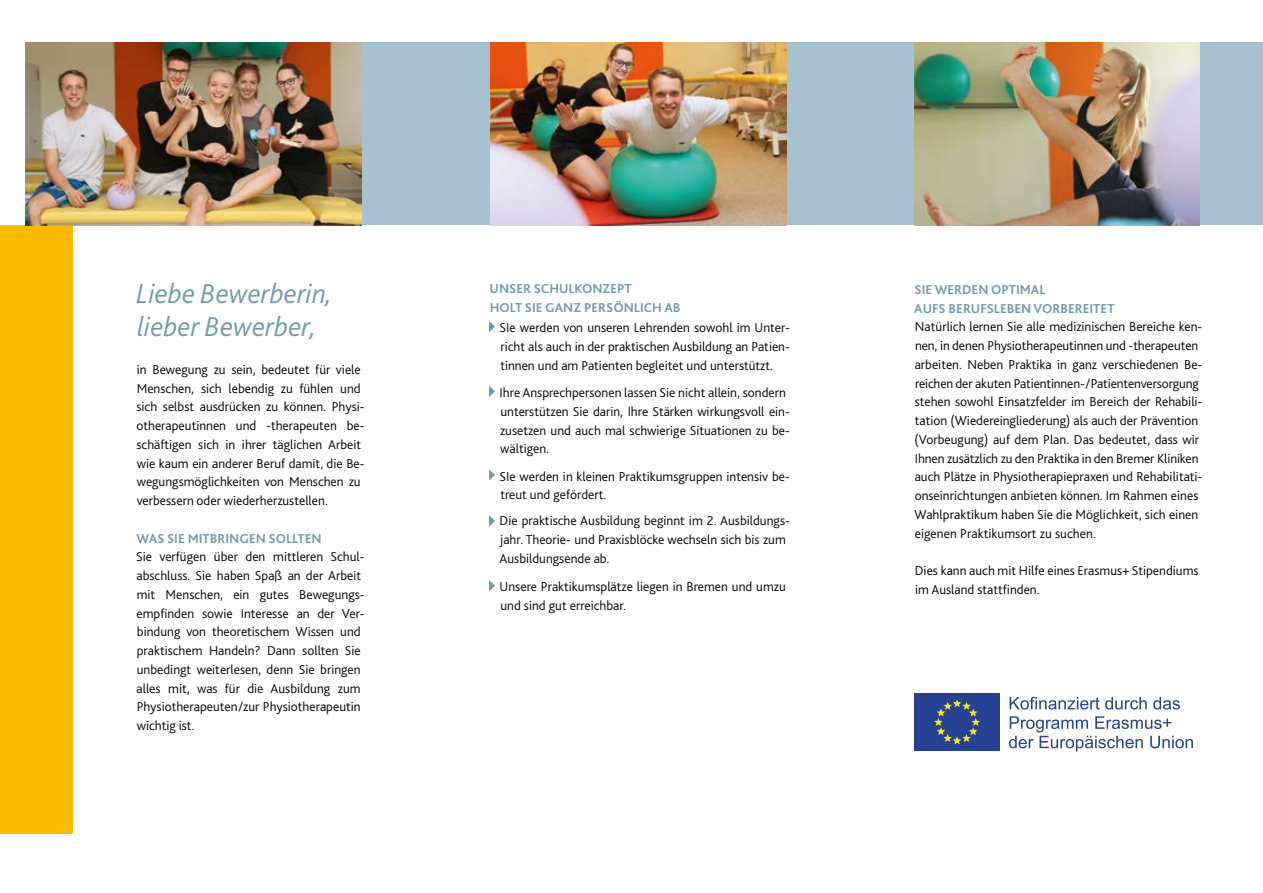
<style>
.page{position:relative;width:1263px;height:893px;background:#fff}
.page>*{position:absolute;margin:0;border:0;box-sizing:border-box;transform-origin:0 0}
.t1{font:italic 300 28.5px/33px "Bliss 2";color:#7199ac}
.t2{font:300 13.5px/18.8px "Bliss 2";color:#000}
.t3{font:700 13.5px/18.8px "Bliss 2";color:#7199ac}
</style>
<div class="page">
<div style="left:0;top:225px;width:72px;height:608px;background:#fbba00"></div>
<div style="left:26px;top:43px;width:1237px;height:182px;background:#a8c1cf"></div>
<svg style="left:489px;top:321px;width:6px;height:11px"></svg>
<svg style="left:489px;top:386px;width:6px;height:11px"></svg>
<svg style="left:489px;top:469px;width:6px;height:12px"></svg>
<svg style="left:489px;top:515px;width:6px;height:12px"></svg>
<svg style="left:489px;top:580px;width:6px;height:11px"></svg>
<img style="left:26px;top:43px;width:335px;height:182px">
<img style="left:490px;top:43px;width:297px;height:182px">
<img style="left:914px;top:43px;width:285px;height:182px">
<div style="left:914px;top:693px;width:86px;height:58px;background:#274193"></div>
<svg style="left:934px;top:700px;width:45px;height:44px"></svg>
<svg style="left:1009px;top:697px;width:138px;height:13px"></svg>
<svg style="left:1153px;top:697px;width:27px;height:13px"></svg>
<svg style="left:1009px;top:716px;width:184px;height:36px"></svg>
<h1 class="t1" style="left:137px;top:277px;width:197px">Liebe Bewerberin, lieber Bewerber,</h1>
<p class="t2" style="left:136px;top:360px;width:230px">in Bewegung zu sein, bedeutet für viele Menschen, sich lebendig zu fühlen und sich selbst ausdrücken zu können. Physi&shy;otherapeutinnen und -therapeuten be&shy;schäftigen sich in ihrer täglichen Arbeit wie kaum ein anderer Beruf damit, die Be&shy;wegungsmöglichkeiten von Menschen zu verbessern oder wiederherzustellen.</p>
<p class="t3" style="left:137px;top:528px;width:187px">WAS SIE MITBRINGEN SOLLTEN</p>
<p class="t2" style="left:136px;top:547px;width:230px">Sie verfügen über den mittleren Schul&shy;abschluss. Sie haben Spaß an der Arbeit mit Menschen, ein gutes Bewegungs&shy;empfinden sowie Interesse an der Ver&shy;bindung von theoretischem Wissen und praktischem Handeln? Dann sollten Sie unbedingt weiterlesen, denn Sie bringen alles mit, was für die Ausbildung zum Physiotherapeuten/zur Physiotherapeutin wichtig ist.</p>
<p class="t3" style="left:490px;top:279px;width:192px">UNSER SCHULKONZEPT<br>HOLT SIE GANZ PERSÖNLICH AB</p>
<p class="t2" style="left:500px;top:318px;width:292px;text-align:justify">SIe werden von unseren Lehrenden sowohl im Unter&shy;richt als auch in der praktischen Ausbildung an Patien&shy;tinnen und am Patienten begleitet und unterstützt.</p>
<p class="t2" style="left:500px;top:383px;width:292px">Ihre Ansprechpersonen lassen Sie nicht allein, sondern unterstützen Sie darin, Ihre Stärken wirkungsvoll ein&shy;zusetzen und auch mal schwierige Situationen zu be&shy;wältigen.</p>
<p class="t2" style="left:500px;top:466px;width:292px">SIe werden in kleinen Praktikumsgruppen intensiv be&shy;treut und gefördert.</p>
<p class="t2" style="left:499px;top:511px;width:292px">Die praktische Ausbildung beginnt im 2. Ausbildungs&shy;jahr. Theorie- und Praxisblöcke wechseln sich bis zum<br>Ausbildungsende ab.</p>
<p class="t2" style="left:500px;top:577px;width:288px">Unsere Praktikumsplätze liegen in Bremen und umzu und sind gut erreichbar.</p>
<p class="t3" style="left:914px;top:280px;width:202px">SIE WERDEN OPTIMAL<br>AUFS BERUFSLEBEN VORBEREITET</p>
<p class="t2" style="left:914px;top:317px;width:289px">Natürlich lernen Sie alle medizinischen Bereiche ken&shy;nen, in denen Physiotherapeutinnen und -therapeuten arbeiten. Neben Praktika in ganz verschiedenen Be&shy;reichen der akuten Patientinnen-/Patientenversorgung stehen sowohl Einsatzfelder im Bereich der Rehabili&shy;tation (Wiedereingliederung) als auch der Prävention (Vorbeugung) auf dem Plan. Das bedeutet, dass wir Ihnen zusätzlich zu den Praktika in den Bremer Kliniken auch Plätze in Physiotherapiepraxen und Rehabilitati&shy;onseinrichtungen anbieten können. Im Rahmen eines Wahlpraktikum haben Sie die Möglichkeit, sich einen eigenen Praktikumsort zu suchen.</p>
<p class="t2" style="left:915px;top:561px;width:285px">Dies kann auch mit Hilfe eines Erasmus+ Stipendiums im Ausland stattfinden.</p>
</div>
